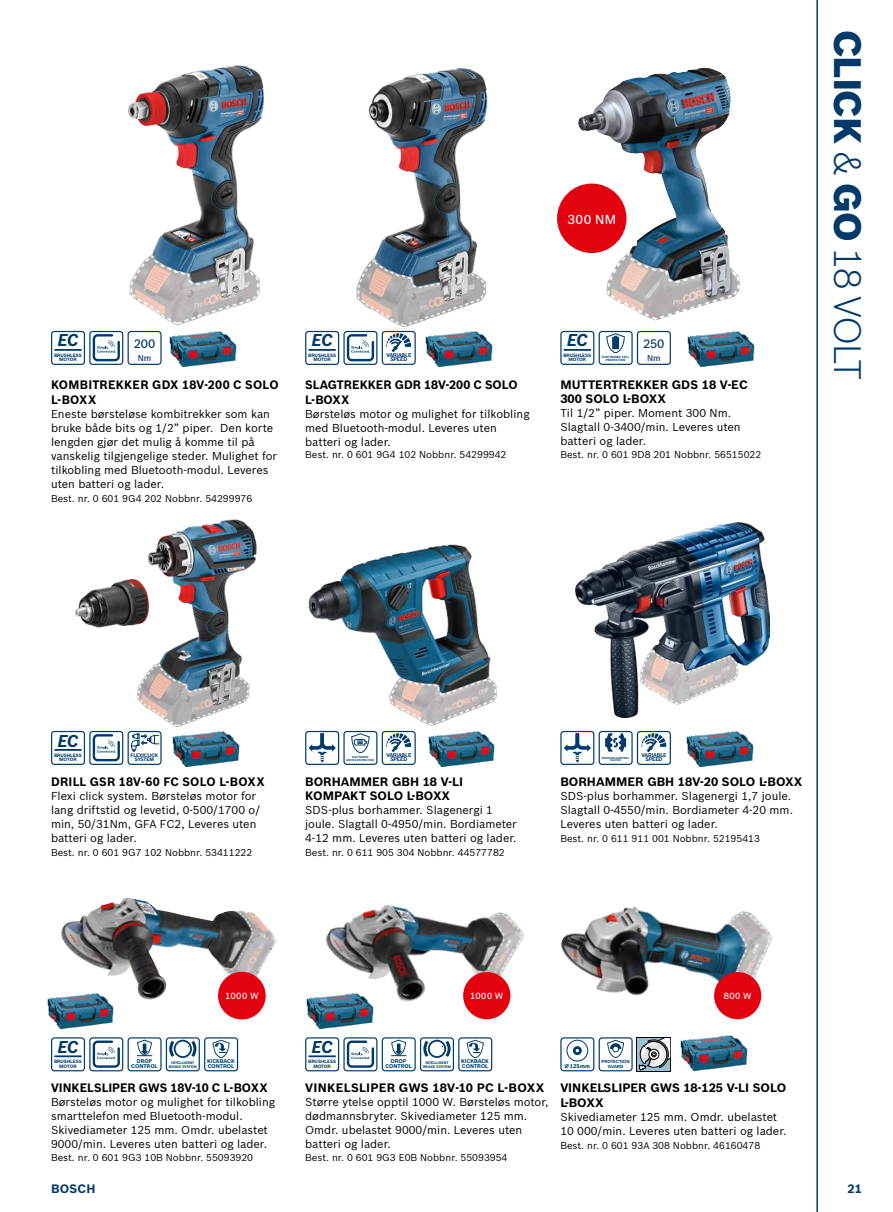
<style>
.page{position:relative;width:893px;height:1212px;background:#fff}
.page>*{position:absolute;margin:0;border:0;box-sizing:border-box;transform-origin:0 0}
.t1{font:900 37.5px "Bosch Sans";letter-spacing:-.025em;color:#003a68}
.t2{font:italic 700 16.8px "Bosch Sans";letter-spacing:-.05em;color:#003a68}
.t3{font:500 12.75px "Bosch Sans";color:#fff}
.t4{font:700 12px/14.4px "Bosch Sans";color:#000}
.t5{font:700 12px/15px "Bosch Sans";letter-spacing:.02em;color:#000}
.t6{font:700 12px "Bosch Sans";letter-spacing:.02em;color:#003a68}
.t7{font:500 12px "Bosch Sans";letter-spacing:-.015em;color:#003a68}
.t8{font:11.25px/14.1px "Bosch Sans";color:#000}
.t9{font:9.75px "Bosch Sans";color:#000}
.t10{font:500 8.85px "Bosch Sans";color:#fff}
.t11{font:500 8.7px "Bosch Sans";letter-spacing:.06em;color:#fff}
.t12{font:500 8.4px "Bosch Sans";color:#003a68}
.t13{font:700 5.4px/4.8px "Bosch Sans";letter-spacing:-.015em;color:#003a68;text-align:center}
.t14{font:700 5.25px/4.8px "Bosch Sans";letter-spacing:-.04em;color:#003a68;text-align:center}
.t15{font:700 4.95px/4.8px "Bosch Sans";letter-spacing:-.035em;color:#003a68;text-align:center}
.t16{font:700 4.65px/4.8px "Bosch Sans";letter-spacing:-.015em;color:#003a68;text-align:center}
.t17{font:700 4.35px/4.3px "Bosch Sans";letter-spacing:-.015em;color:#003a68;text-align:center}
.t18{font:700 3.6px/3.6px "Bosch Sans";letter-spacing:-.02em;color:#003a68;text-align:center}
.t19{font:700 3px/3.6px "Bosch Sans";letter-spacing:-.01em;color:#003a68;text-align:center}
.t20{font:700 2.7px/3.6px "Bosch Sans";letter-spacing:-.015em;color:#003a68;text-align:center}
.s1{font-weight:300}
</style>
<div class="page">
<img style="left:308px;top:544px;width:189px;height:187px">
<img style="left:575px;top:523px;width:195px;height:195px">
<img style="left:578px;top:68px;width:162px;height:252px">
<img style="left:356px;top:68px;width:132px;height:263px">
<img style="left:128px;top:65px;width:136px;height:261px">
<svg style="left:51px;top:331px;width:111px;height:34px"></svg>
<img style="left:136px;top:519px;width:121px;height:209px">
<img style="left:75px;top:573px;width:75px;height:66px">
<div style="left:557px;top:184px;width:69px;height:69px;background:#e3000f;border-radius:50%"></div>
<img style="left:169px;top:331px;width:68px;height:37px">
<img style="left:687px;top:331px;width:68px;height:37px">
<img style="left:423px;top:328px;width:70px;height:40px">
<img style="left:686px;top:731px;width:68px;height:37px">
<img style="left:172px;top:731px;width:68px;height:37px">
<img style="left:426px;top:728px;width:70px;height:40px">
<svg style="left:51px;top:731px;width:111px;height:34px"></svg>
<img style="left:560px;top:906px;width:212px;height:154px">
<img style="left:61px;top:898px;width:211px;height:102px">
<svg style="left:51px;top:1037px;width:187px;height:34px"></svg>
<img style="left:325px;top:905px;width:199px;height:139px">
<svg style="left:305px;top:1037px;width:187px;height:34px"></svg>
<img style="left:47px;top:990px;width:68px;height:40px">
<img style="left:306px;top:990px;width:69px;height:42px">
<img style="left:678px;top:1032px;width:71px;height:40px">
<svg style="left:637px;top:1037px;width:34px;height:34px"></svg>
<div style="left:638px;top:1038px;width:32px;height:33px;background:#9bc1d5"></div>
<svg style="left:639px;top:1038px;width:31px;height:32px"></svg>
<svg style="left:560px;top:1037px;width:73px;height:34px"></svg>
<svg style="left:305px;top:331px;width:111px;height:34px"></svg>
<svg style="left:305px;top:731px;width:111px;height:34px"></svg>
<svg style="left:560px;top:731px;width:111px;height:34px"></svg>
<svg style="left:560px;top:331px;width:111px;height:34px"></svg>
<div style="left:218px;top:972px;width:48px;height:47px;background:#e3000f;border-radius:50%"></div>
<div style="left:463px;top:972px;width:47px;height:47px;background:#e3000f;border-radius:50%"></div>
<div style="left:714px;top:972px;width:47px;height:47px;background:#e3000f;border-radius:50%"></div>
<hr style="left:816px;top:0;width:2px;height:1212px;background:#003a68">
<p class="t3" style="left:567px;top:210px;width:50px">300 NM</p>
<h2 class="t2" style="left:57px;top:328px;width:23px">EC</h2>
<p class="t7" style="left:134px;top:335px;width:23px">200</p>
<p class="t12" style="left:138px;top:352px;width:15px">Nm</p>
<p class="t5" style="left:51px;top:376px;width:229px">KOMBITREKKER GDX 18V-200 C SOLO<br>L-BOXX</p>
<p class="t8" style="left:51px;top:406px;width:228px">Eneste børsteløse kombitrekker som kan bruke både bits og 1/2” piper. Den korte lengden gjør det mulig å komme til på vanskelig tilgjengelige steder. Mulighet for tilkobling med Bluetooth-modul. Leveres uten batteri og lader.</p>
<p class="t9" style="left:51px;top:491px;width:203px">Best. nr. 0 601 9G4 202 Nobbnr. 54299976</p>
<p class="t16" style="left:54px;top:352px;width:29px">BRUSHLESS<br>MOTOR</p>
<h2 class="t2" style="left:312px;top:328px;width:23px">EC</h2>
<p class="t16" style="left:308px;top:352px;width:29px">BRUSHLESS<br>MOTOR</p>
<p class="t14" style="left:386px;top:352px;width:27px">VARIABLE<br>SPEED</p>
<p class="t4" style="left:305px;top:376px;width:214px;line-height:15px">SLAGTREKKER GDR 18V-200 C SOLO<br>L-BOXX</p>
<p class="t8" style="left:305px;top:406px;width:226px">Børsteløs motor og mulighet for tilkobling med Bluetooth-modul. Leveres uten batteri og lader.</p>
<p class="t9" style="left:305px;top:447px;width:203px">Best. nr. 0 601 9G4 102 Nobbnr. 54299942</p>
<h2 class="t2" style="left:567px;top:328px;width:23px">EC</h2>
<p class="t7" style="left:643px;top:335px;width:23px">250</p>
<p class="t19" style="left:602px;top:355px;width:29px">ELECTRONIC CELL<br>PROTECTION</p>
<p class="t12" style="left:647px;top:352px;width:15px">Nm</p>
<p class="t16" style="left:563px;top:352px;width:29px">BRUSHLESS<br>MOTOR</p>
<p class="t4" style="left:560px;top:376px;width:189px">MUTTERTREKKER GDS 18 V-EC<br>300 SOLO L-BOXX</p>
<p class="t8" style="left:560px;top:405px;width:182px">Til 1/2” piper. Moment 300 Nm.<br>Slagtall 0-3400/min. Leveres uten batteri og lader.</p>
<p class="t9" style="left:560px;top:447px;width:202px">Best. nr. 0 601 9D8 201 Nobbnr. 56515022</p>
<h1 class="t1" style="left:876px;top:30px;width:352px;rotate:90deg">CLICK <span class="s1">&amp;</span> GO <span class="s1">18 VOLT</span></h1>
<h2 class="t2" style="left:57px;top:728px;width:23px">EC</h2>
<p class="t16" style="left:54px;top:752px;width:29px">BRUSHLESS<br>MOTOR</p>
<p class="t15" style="left:131px;top:752px;width:29px">FLEXICLICK<br>SYSTEM</p>
<p class="t20" style="left:347px;top:755px;width:29px">ELECTRONIC<br>MOTOR PROTECTION</p>
<p class="t14" style="left:386px;top:752px;width:27px">VARIABLE<br>SPEED</p>
<p class="t20" style="left:602px;top:756px;width:29px;line-height:2.7px">ROTATION CONTROL<br>CLUTCH</p>
<p class="t14" style="left:641px;top:752px;width:27px">VARIABLE<br>SPEED</p>
<p class="t5" style="left:51px;top:773px;width:215px">DRILL GSR 18V-60 FC SOLO L-BOXX</p>
<p class="t8" style="left:51px;top:788px;width:211px">Flexi click system. Børsteløs motor for lang driftstid og levetid, 0-500/1700 o/ min, 50/31Nm, GFA FC2, Leveres uten batteri og lader.</p>
<p class="t9" style="left:51px;top:845px;width:203px">Best. nr. 0 601 9G7 102 Nobbnr. 53411222</p>
<p class="t4" style="left:305px;top:773px;width:160px">BORHAMMER GBH 18 V-LI<br>KOMPAKT SOLO L-BOXX</p>
<p class="t8" style="left:305px;top:802px;width:213px">SDS-plus borhammer. Slagenergi 1 joule. Slagtall 0-4950/min. Bordiameter<br>4-12 mm. Leveres uten batteri og lader.</p>
<p class="t9" style="left:305px;top:846px;width:201px">Best. nr. 0 611 905 304 Nobbnr. 44577782</p>
<p class="t4" style="left:560px;top:773px;width:243px">BORHAMMER GBH 18V-20 SOLO L-BOXX</p>
<p class="t8" style="left:560px;top:788px;width:234px">SDS-plus borhammer. Slagenergi 1,7 joule.<br>Slagtall 0-4550/min. Bordiameter 4-20 mm.<br>Leveres uten batteri og lader.</p>
<p class="t9" style="left:560px;top:831px;width:201px">Best. nr. 0 611 911 001 Nobbnr. 52195413</p>
<h2 class="t2" style="left:57px;top:1034px;width:23px">EC</h2>
<p class="t16" style="left:54px;top:1058px;width:29px">BRUSHLESS<br>MOTOR</p>
<p class="t10" style="left:225px;top:989px;width:35px">1000 W</p>
<p class="t11" style="left:470px;top:989px;width:35px">1000 W</p>
<p class="t11" style="left:724px;top:989px;width:29px">800 W</p>
<p class="t13" style="left:131px;top:1058px;width:28px">DROP<br>CONTROL</p>
<p class="t18" style="left:169px;top:1061px;width:29px">INTELLIGENT<br>BRAKE SYSTEM</p>
<p class="t13" style="left:207px;top:1058px;width:29px;text-align:left">KICKBACK<br>CONTROL</p>
<h2 class="t2" style="left:312px;top:1034px;width:23px">EC</h2>
<p class="t16" style="left:308px;top:1058px;width:29px">BRUSHLESS<br>MOTOR</p>
<p class="t13" style="left:385px;top:1058px;width:28px">DROP<br>CONTROL</p>
<p class="t18" style="left:423px;top:1061px;width:29px">INTELLIGENT<br>BRAKE SYSTEM</p>
<p class="t13" style="left:461px;top:1058px;width:29px;text-align:left">KICKBACK<br>CONTROL</p>
<p class="t13" style="left:565px;top:1063px;width:27px">⌀125mm</p>
<p class="t17" style="left:602px;top:1059px;width:29px">PROTECTION<br>GUARD</p>
<p class="t4" style="left:51px;top:1080px;width:218px">VINKELSLIPER GWS 18V-10 C L-BOXX</p>
<p class="t8" style="left:51px;top:1094px;width:226px">Børsteløs motor og mulighet for tilkobling smarttelefon med Bluetooth-modul.<br>Skivediameter 125 mm. Omdr. ubelastet 9000/min. Leveres uten batteri og lader.</p>
<p class="t9" style="left:51px;top:1150px;width:204px">Best. nr. 0 601 9G3 10B Nobbnr. 55093920</p>
<p class="t5" style="left:305px;top:1079px;width:241px">VINKELSLIPER GWS 18V-10 PC L-BOXX</p>
<p class="t8" style="left:305px;top:1094px;width:245px">Større ytelse opptil 1000 W. Børsteløs motor, dødmannsbryter. Skivediameter 125 mm.<br>Omdr. ubelastet 9000/min. Leveres uten batteri og lader.</p>
<p class="t9" style="left:305px;top:1150px;width:204px">Best. nr. 0 601 9G3 E0B Nobbnr. 55093954</p>
<p class="t4" style="left:560px;top:1080px;width:227px">VINKELSLIPER GWS 18-125 V-LI SOLO<br>L-BOXX</p>
<p class="t8" style="left:560px;top:1109px;width:228px">Skivediameter 125 mm. Omdr. ubelastet<br>10 000/min. Leveres uten batteri og lader.</p>
<p class="t9" style="left:560px;top:1138px;width:201px">Best. nr. 0 601 93A 308 Nobbnr. 46160478</p>
<p class="t6" style="left:51px;top:1180px;width:46px">BOSCH</p>
<p class="t6" style="left:847px;top:1179px;width:16px">21</p>
</div>
